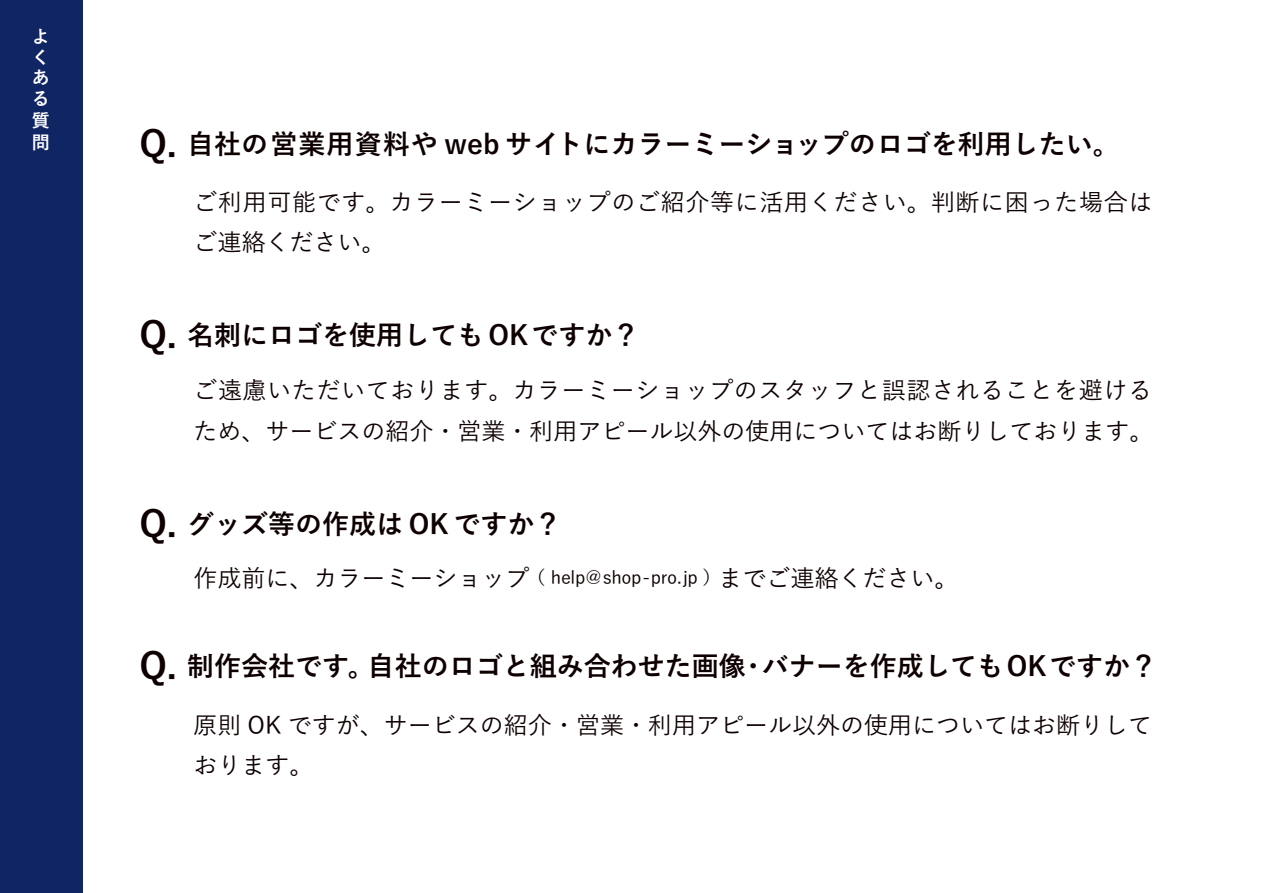
<style>
.page{position:relative;width:1263px;height:893px;background:#fff}
.page>*{position:absolute;margin:0;border:0;box-sizing:border-box;transform-origin:0 0}
.t1{font:700 27px "Yu Go";color:#0e0000}
.t2{font:500 24px/40.5px "Yu Go";color:#0e0000}
.t3{font:500 24px/40.5px "Yu Go";letter-spacing:.025em;color:#0e0000}
.t4{font:500 24px/40.5px "Yu Go";letter-spacing:.03em;color:#0e0000}
.t5{font:700 18px/21.1px "Yu Go";color:#fff}
.s1{font-size:36px}
.s2{font-size:18px}
</style>
<div class="page">
<div style="left:0;top:0;width:83px;height:893px;background:#102563"></div>
<p class="t5" style="left:32px;top:26px;width:19px">よくある質問</p>
<p class="t1" style="left:139px;top:129px;width:982px"><span class="s1">Q.</span> 自社の営業用資料や web サイトにカラーミーショップのロゴを利用したい。</p>
<p class="t4" style="left:193px;top:179px;width:960px">ご利用可能です。カラーミーショップのご紹介等に活用ください。判断に困った場合はご連絡ください。</p>
<p class="t1" style="left:139px;top:319px;width:501px"><span class="s1">Q.</span> 名刺にロゴを使用してもOKですか？</p>
<p class="t3" style="left:193px;top:367px;width:961px">ご遠慮いただいております。カラーミーショップのスタッフと誤認されることを避けるため、サービスの紹介・営業・利用アピール以外の使用についてはお断りしております。</p>
<p class="t1" style="left:139px;top:509px;width:424px"><span class="s1">Q.</span> グッズ等の作成は OK ですか？</p>
<p class="t2" style="left:193px;top:554px;width:767px">作成前に、カラーミーショップ<span class="s2">（ help@shop-pro.jp ）</span>までご連絡ください。</p>
<p class="t1" style="left:139px;top:651px;width:1019px"><span class="s1">Q.</span> 制作会社です。自社のロゴと組み合わせた画像・バナーを作成してもOKですか？</p>
<p class="t2" style="left:193px;top:702px;width:960px">原則 OK ですが、サービスの紹介・営業・利用アピール以外の使用についてはお断りしております。</p>
</div>
